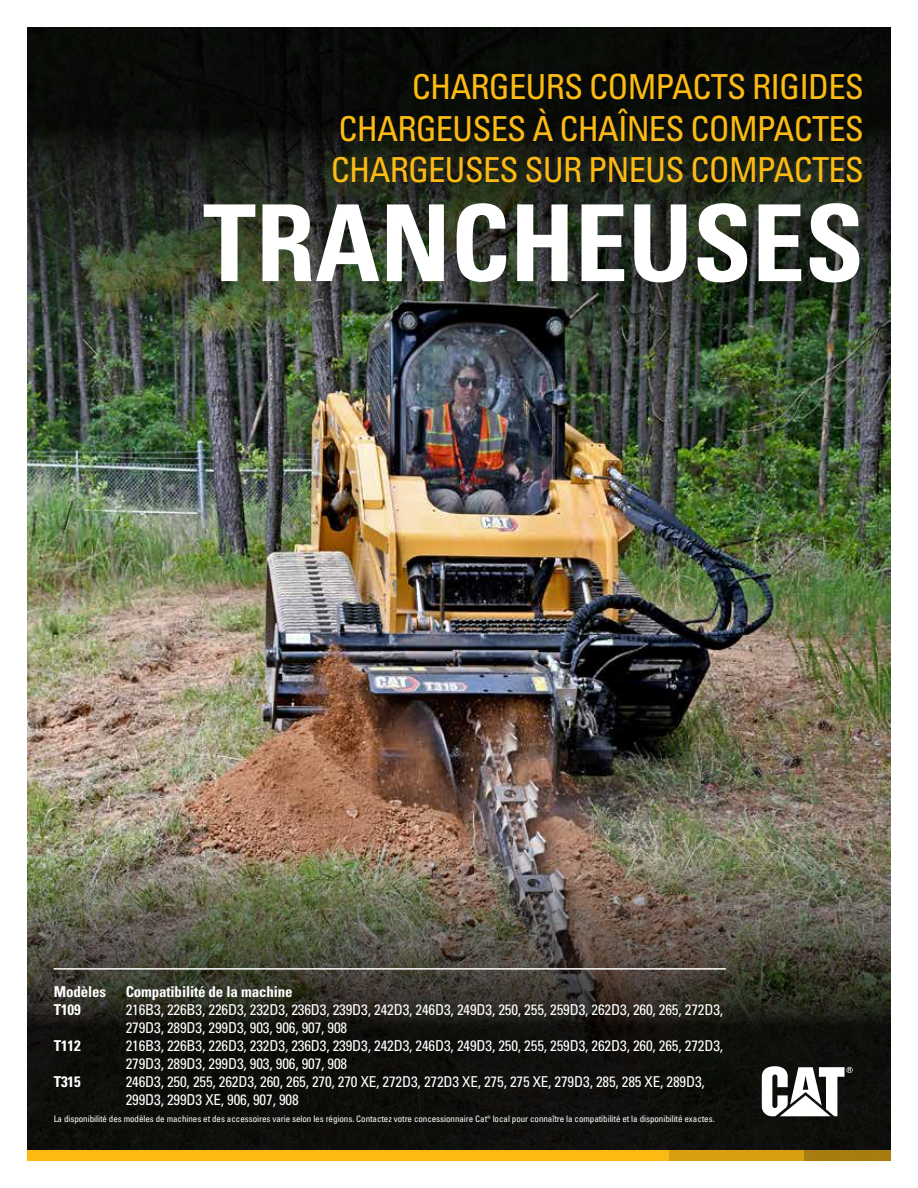
<style>
.page{position:relative;width:918px;height:1188px;background:#fff}
.page>*{position:absolute;margin:0;border:0;box-sizing:border-box;transform-origin:0 0}
.t1{font:106.2px "Univers LTCYR 67 Bold Cond";color:#fff}
.t2{font:condensed 34.5px/41.4px "Univers LTCYR 57";letter-spacing:-.025em;color:#fdba12;text-align:justify}
.t3{font:condensed 15px/18px "Univers LTCYR 57";letter-spacing:-.01em;color:#fff}
.t4{font:15px "Univers LTCYR 67 Bold Cond";letter-spacing:-.01em;color:#fff}
.t5{font:condensed 9px "Univers LTCYR 57";letter-spacing:-.005em;color:#fff}
</style>
<div class="page">
<svg style="left:27px;top:860px;width:864px;height:291px;background:#36342a"></svg>
<div style="left:27px;top:1151px;width:641px;height:10px;background:#fdba12"></div>
<div style="left:667px;top:1151px;width:137px;height:10px;background:#d89f11"></div>
<div style="left:804px;top:1151px;width:87px;height:10px;background:#a87d0f"></div>
<svg style="left:762px;top:1066px;width:91px;height:50px"></svg>
<hr style="left:54px;top:968px;width:672px;height:2px;background:#fff">
<img style="left:27px;top:27px;width:864px;height:833px">
<h2 class="t2" style="left:331px;top:65px;width:535px;text-indent:81px">CHARGEURS COMPACTS RIGIDES CHARGEUSES À CHAÎNES COMPACTES CHARGEUSES SUR PNEUS COMPACTES</h2>
<h1 class="t1" style="left:203px;top:178px;width:662px">TRANCHEUSES</h1>
<p class="t4" style="left:54px;top:983px;width:54px">Modèles</p>
<p class="t4" style="left:126px;top:983px;width:168px">Compatibilité de la machine</p>
<p class="t4" style="left:54px;top:1001px;width:29px">T109</p>
<p class="t3" style="left:126px;top:1001px;width:599px">216B3, 226B3, 226D3, 232D3, 236D3, 239D3, 242D3, 246D3, 249D3, 250, 255, 259D3, 262D3, 260, 265, 272D3,<br>279D3, 289D3, 299D3, 903, 906, 907, 908</p>
<p class="t4" style="left:54px;top:1037px;width:29px">T112</p>
<p class="t3" style="left:126px;top:1037px;width:599px">216B3, 226B3, 226D3, 232D3, 236D3, 239D3, 242D3, 246D3, 249D3, 250, 255, 259D3, 262D3, 260, 265, 272D3,<br>279D3, 289D3, 299D3, 903, 906, 907, 908</p>
<p class="t4" style="left:54px;top:1073px;width:29px">T315</p>
<p class="t3" style="left:126px;top:1073px;width:581px">246D3, 250, 255, 262D3, 260, 265, 270, 270 XE, 272D3, 272D3 XE, 275, 275 XE, 279D3, 285, 285 XE, 289D3,<br>299D3, 299D3 XE, 906, 907, 908</p>
<p class="t5" style="left:54px;top:1114px;width:663px">La disponibilité des modèles de machines et des accessoires varie selon les régions. Contactez votre concessionnaire Cat® local pour connaître la compatibilité et la disponibilité exactes.</p>
</div>
